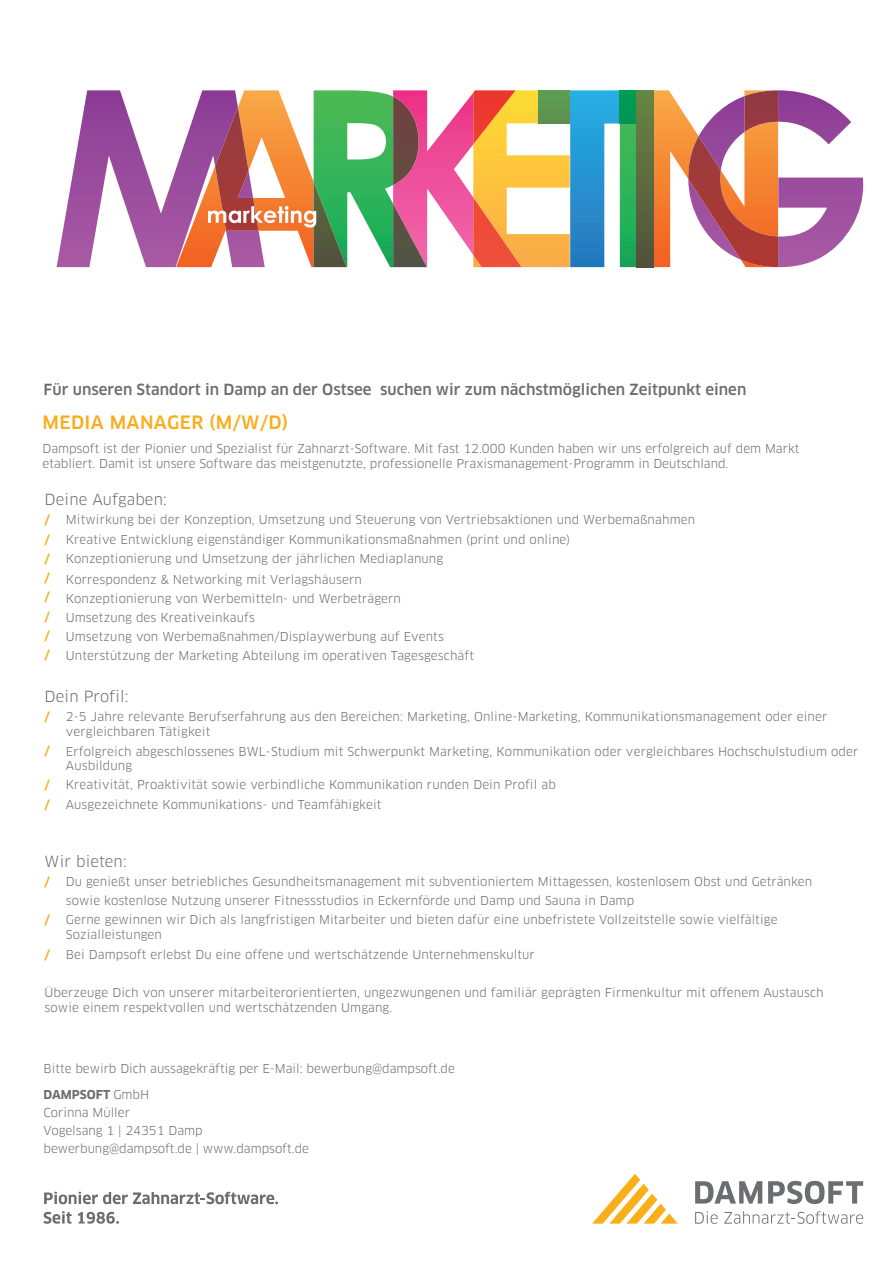
<style>
.page{position:relative;width:893px;height:1263px;background:#fff}
.page>*{position:absolute;margin:0;border:0;box-sizing:border-box;transform-origin:0 0}
.t1{font:500 18px "Clan Pro";letter-spacing:.02em;color:#faad1b}
.t2{font:500 15px "Clan Pro";color:#6b6d70}
.t3{font:15px "Clan Pro";letter-spacing:.01em;color:#6c6d70}
.t4{font:12px/15px "Clan Pro";letter-spacing:.01em;color:#6c6d70}
.t5{font:12px/18px "Clan Pro";color:#6b6d70}
.t6{font:700 12px/19.2px "Clan Pro";color:#faad1b}
.s1{font-weight:700}
</style>
<div class="page">
<svg style="left:695px;top:1211px;width:23px;height:13px"></svg>
<svg style="left:724px;top:1211px;width:139px;height:13px"></svg>
<svg style="left:592px;top:1174px;width:86px;height:49px"></svg>
<svg style="left:695px;top:1181px;width:67px;height:22px"></svg>
<svg style="left:768px;top:1181px;width:95px;height:23px"></svg>
<svg style="left:44px;top:1192px;width:234px;height:12px"></svg>
<svg style="left:44px;top:1211px;width:28px;height:13px"></svg>
<svg style="left:78px;top:1212px;width:41px;height:12px"></svg>
<img style="left:636px;top:90px;width:17px;height:177px">
<svg style="left:653px;top:90px;width:198px;height:177px"></svg>
<img style="left:688px;top:90px;width:90px;height:84px">
<svg style="left:57px;top:90px;width:579px;height:177px"></svg>
<p class="t2" style="left:44px;top:381px;width:704px">Für unseren Standort in Damp an der Ostsee suchen wir zum nächstmöglichen Zeitpunkt einen</p>
<h1 class="t1" style="left:43px;top:411px;width:247px">MEDIA MANAGER (M/W/D)</h1>
<p class="t5" style="left:43px;top:442px;width:758px;line-height:14.2px">Dampsoft ist der Pionier und Spezialist für Zahnarzt-Software. Mit fast 12.000 Kunden haben wir uns erfolgreich auf dem Markt etabliert. Damit ist unsere Software das meistgenutzte, professionelle Praxismanagement-Programm in Deutschland.</p>
<p class="t3" style="left:45px;top:491px;width:124px">Deine Aufgaben:</p>
<p class="t6" style="left:45px;top:510px;width:7px">/</p>
<p class="t4" style="left:66px;top:512px;width:631px">Mitwirkung bei der Konzeption, Umsetzung und Steuerung von Vertriebsaktionen und Werbemaßnahmen</p>
<p class="t6" style="left:45px;top:530px;width:7px">/</p>
<p class="t4" style="left:66px;top:532px;width:506px">Kreative Entwicklung eigenständiger Kommunikationsmaßnahmen (print und online)</p>
<p class="t6" style="left:45px;top:549px;width:7px">/</p>
<p class="t4" style="left:66px;top:551px;width:379px">Konzeptionierung und Umsetzung der jährlichen Mediaplanung</p>
<p class="t6" style="left:45px;top:568px;width:7px">/ /</p>
<p class="t4" style="left:66px;top:572px;width:298px">Korrespondenz &amp; Networking mit Verlagshäusern</p>
<p class="t6" style="left:45px;top:607px;width:7px">/</p>
<p class="t4" style="left:66px;top:591px;width:337px">Konzeptionierung von Werbemitteln- und Werbeträgern</p>
<p class="t4" style="left:66px;top:610px;width:191px">Umsetzung des Kreativeinkaufs</p>
<p class="t6" style="left:45px;top:626px;width:7px">/</p>
<p class="t4" style="left:66px;top:627px;width:410px;line-height:19.2px">Umsetzung von Werbemaßnahmen/Displaywerbung auf Events<br>Unterstützung der Marketing Abteilung im operativen Tagesgeschäft</p>
<p class="t3" style="left:45px;top:687px;width:85px">Dein Profil:</p>
<p class="t6" style="left:45px;top:707px;width:7px">/</p>
<p class="t4" style="left:66px;top:709px;width:763px">2-5 Jahre relevante Berufserfahrung aus den Bereichen: Marketing, Online-Marketing, Kommunikationsmanagement oder einer vergleichbaren Tätigkeit</p>
<p class="t6" style="left:45px;top:741px;width:7px">/</p>
<p class="t4" style="left:66px;top:744px;width:794px;line-height:14.4px">Erfolgreich abgeschlossenes BWL-Studium mit Schwerpunkt Marketing, Kommunikation oder vergleichbares Hochschulstudium oder<br>Ausbildung</p>
<p class="t6" style="left:45px;top:775px;width:7px">/</p>
<p class="t4" style="left:66px;top:777px;width:491px">Kreativität, Proaktivität sowie verbindliche Kommunikation runden Dein Profil ab</p>
<p class="t6" style="left:45px;top:795px;width:7px">/</p>
<p class="t4" style="left:66px;top:797px;width:317px">Ausgezeichnete Kommunikations- und Teamfähigkeit</p>
<p class="t6" style="left:45px;top:645px;width:7px">/</p>
<p class="t3" style="left:45px;top:852px;width:84px">Wir bieten:</p>
<p class="t6" style="left:45px;top:872px;width:7px">/</p>
<p class="t4" style="left:66px;top:872px;width:748px;line-height:19.2px">Du genießt unser betriebliches Gesundheitsmanagement mit subventioniertem Mittagessen, kostenlosem Obst und Getränken sowie kostenlose Nutzung unserer Fitnessstudios in Eckernförde und Damp und Sauna in Damp</p>
<p class="t6" style="left:45px;top:910px;width:7px">/</p>
<p class="t4" style="left:66px;top:912px;width:713px">Gerne gewinnen wir Dich als langfristigen Mitarbeiter und bieten dafür eine unbefristete Vollzeitstelle sowie vielfältige<br>Sozialleistungen</p>
<p class="t6" style="left:45px;top:945px;width:7px">/</p>
<p class="t4" style="left:66px;top:947px;width:470px">Bei Dampsoft erlebst Du eine offene und wertschätzende Unternehmenskultur</p>
<p class="t4" style="left:45px;top:985px;width:781px">Überzeuge Dich von unserer mitarbeiterorientierten, ungezwungenen und familiär geprägten Firmenkultur mit offenem Austausch sowie einem respektvollen und wertschätzenden Umgang.</p>
<p class="t5" style="left:44px;top:1059px;width:413px">Bitte bewirb Dich aussagekräftig per E-Mail: bewerbung@dampsoft.de</p>
<p class="t5" style="left:44px;top:1086px;width:267px"><span class="s1">DAMPSOFT</span> GmbH<br>Corinna Müller<br>Vogelsang 1 | 24351 Damp bewerbung@dampsoft.de | www.dampsoft.de</p>
</div>
